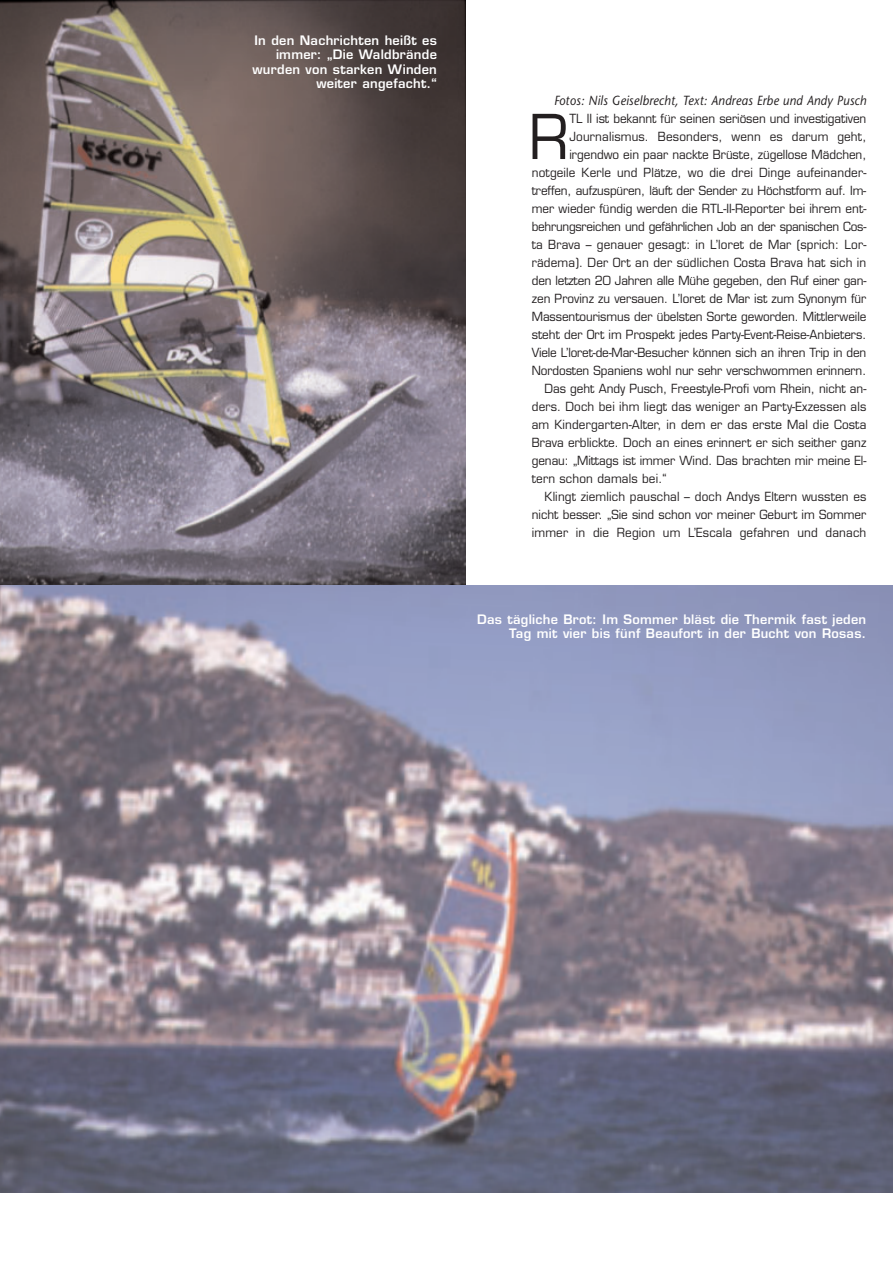
<style>
.page{position:relative;width:893px;height:1263px;background:#fff}
.page>*{position:absolute;margin:0;border:0;box-sizing:border-box;transform-origin:0 0}
.t1{font:60.3px "Eurostile";color:#231f20;scale:.95 1}
.t2{font:italic 13.2px "Stone Sans";letter-spacing:.015em;color:#231f20;scale:.9 1}
.t3{font:600 12.75px/14.2px "Eurostile";letter-spacing:.02em;color:#fff;text-align:right}
.t4{font:12.3px "Eurostile";color:#231f20;scale:.95 1}
.t5{font:12.3px "Eurostile";letter-spacing:-.02em;color:#231f20;scale:.95 1}
</style>
<div class="page">
<img style="left:0;top:0;width:465px;height:585px">
<img style="left:0;top:585px;width:892px;height:607px">
<p class="t3" style="left:252px;top:35px;width:186px">In den Nachrichten heißt es immer: „Die Waldbrände wurden von starken Winden weiter angefacht.“</p>
<p class="t2" style="left:554px;top:96px;width:348px">Fotos: Nils Geiselbrecht, Text: Andreas Erbe und Andy Pusch</p>
<h1 class="t1" style="left:528px;top:112px;width:44px">R</h1>
<p class="t4" style="left:569px;top:113px;width:314px">TL II ist bekannt für seinen seriösen und investigativen</p>
<p class="t4" style="left:569px;top:131px;width:314px">Journalismus. Besonders, wenn es darum geht,</p>
<p class="t4" style="left:569px;top:149px;width:314px">irgendwo ein paar nackte Brüste, zügellose Mädchen,</p>
<p class="t4" style="left:532px;top:167px;width:353px">notgeile Kerle und Plätze, wo die drei Dinge aufeinander-</p>
<p class="t4" style="left:532px;top:185px;width:353px">treffen, aufzuspüren, läuft der Sender zu Höchstform auf. Im-</p>
<p class="t4" style="left:532px;top:203px;width:353px">mer wieder fündig werden die RTL-II-Reporter bei ihrem ent-</p>
<p class="t5" style="left:532px;top:221px;width:353px">behrungsreichen und gefährlichen Job an der spanischen Cos-</p>
<p class="t4" style="left:532px;top:239px;width:353px">ta Brava – genauer gesagt: in L’loret de Mar (sprich: Lor-</p>
<p class="t4" style="left:532px;top:257px;width:353px">rädema). Der Ort an der südlichen Costa Brava hat sich in</p>
<p class="t4" style="left:532px;top:275px;width:354px">den letzten 20 Jahren alle Mühe gegeben, den Ruf einer gan-</p>
<p class="t4" style="left:532px;top:293px;width:354px">zen Provinz zu versauen. L’loret de Mar ist zum Synonym für</p>
<p class="t4" style="left:532px;top:311px;width:353px">Massentourismus der übelsten Sorte geworden. Mittlerweile</p>
<p class="t4" style="left:532px;top:329px;width:353px">steht der Ort im Prospekt jedes Party-Event-Reise-Anbieters.</p>
<p class="t4" style="left:532px;top:347px;width:354px">Viele L’loret-de-Mar-Besucher können sich an ihren Trip in den</p>
<p class="t4" style="left:532px;top:365px;width:353px">Nordosten Spaniens wohl nur sehr verschwommen erinnern.</p>
<p class="t4" style="left:544px;top:383px;width:340px">Das geht Andy Pusch, Freestyle-Profi vom Rhein, nicht an-</p>
<p class="t4" style="left:532px;top:401px;width:353px">ders. Doch bei ihm liegt das weniger an Party-Exzessen als</p>
<p class="t4" style="left:532px;top:419px;width:353px">am Kindergarten-Alter, in dem er das erste Mal die Costa</p>
<p class="t4" style="left:532px;top:437px;width:353px">Brava erblickte. Doch an eines erinnert er sich seither ganz</p>
<p class="t4" style="left:532px;top:455px;width:354px">genau: „Mittags ist immer Wind. Das brachten mir meine El-</p>
<p class="t4" style="left:532px;top:473px;width:143px">tern schon damals bei.“</p>
<p class="t4" style="left:544px;top:491px;width:340px">Klingt ziemlich pauschal – doch Andys Eltern wussten es</p>
<p class="t4" style="left:532px;top:509px;width:353px">nicht besser. „Sie sind schon vor meiner Geburt im Sommer</p>
<p class="t4" style="left:532px;top:527px;width:353px">immer in die Region um L’Escala gefahren und danach</p>
<p class="t3" style="left:477px;top:614px;width:390px">Das tägliche Brot: Im Sommer bläst die Thermik fast jeden<br>Tag mit vier bis fünf Beaufort in der Bucht von Rosas.</p>
</div>
